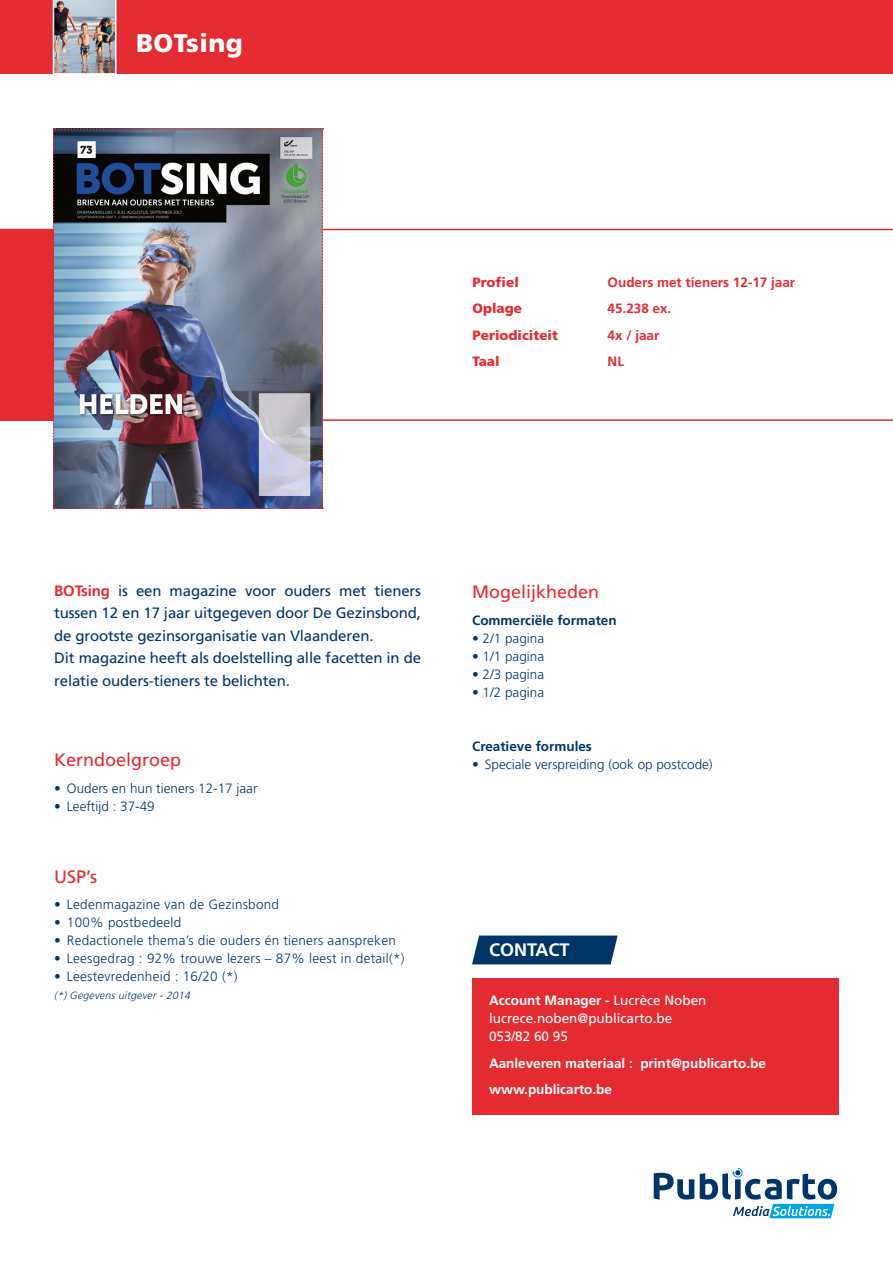
<style>
.page{position:relative;width:893px;height:1263px;background:#fff}
.page>*{position:absolute;margin:0;border:0;box-sizing:border-box;transform-origin:0 0}
.t1{font:900 25.5px "Frutiger LT Std";letter-spacing:.02em;color:#fff}
.t2{font:18px "Frutiger LT Std";color:#e42b32}
.t3{font:700 18px "Frutiger LT Std";color:#fff}
.t4{font:15px/22.5px "Frutiger LT Std";letter-spacing:-.01em;color:#003667;text-align:justify}
.t5{font:300 13.5px "Frutiger LT Std";letter-spacing:.02em;color:#003667}
.t6{font:700 13.5px "Frutiger LT Std";color:#fff}
.t7{font:300 13.5px "Frutiger LT Std";color:#003667}
.t8{font:700 13.5px "Frutiger LT Std";color:#e42b32}
.t9{font:13.5px "Frutiger LT Std";color:#fff}
.t10{font:700 13.5px "Frutiger LT Std";color:#003667}
.t11{font:900 13.5px "Frutiger LT Std";color:#e42b32}
.t12{font:italic 300 10.5px "Frutiger LT Std";color:#003667}
.s1{font-weight:700;color:#e42b32}
.s2{font-weight:400}
</style>
<div class="page">
<div style="left:0;top:0;width:893px;height:73px;background:#e42b32"></div>
<div style="left:472px;top:978px;width:367px;height:136px;background:#e42b32"></div>
<svg style="left:472px;top:935px;width:146px;height:29px"></svg>
<svg style="left:654px;top:1173px;width:40px;height:26px"></svg>
<svg style="left:700px;top:1168px;width:137px;height:50px"></svg>
<svg style="left:0;top:229px;width:893px;height:192px"></svg>
<img style="left:53px;top:128px;width:270px;height:381px">
<div style="left:0;top:230px;width:53px;height:191px;background:#e42b32"></div>
<img style="left:52px;top:0;width:65px;height:74px">
<p class="t1" style="left:136px;top:28px;width:108px">BOTsing</p>
<p class="t11" style="left:473px;top:274px;width:48px">Profiel</p>
<p class="t8" style="left:608px;top:274px;width:189px">Ouders met tieners 12-17 jaar</p>
<p class="t11" style="left:473px;top:300px;width:51px">Oplage</p>
<p class="t8" style="left:608px;top:300px;width:65px">45.238 ex.</p>
<p class="t11" style="left:473px;top:327px;width:87px">Periodiciteit</p>
<p class="t8" style="left:608px;top:327px;width:53px">4x / jaar</p>
<p class="t11" style="left:473px;top:353px;width:29px">Taal</p>
<p class="t8" style="left:608px;top:353px;width:18px">NL</p>
<p class="t4" style="left:54px;top:580px;width:368px"><span class="s1">BOTsing</span> is een magazine voor ouders met tieners tussen 12 en 17 jaar uitgegeven door De Gezinsbond, de grootste gezinsorganisatie van Vlaanderen.</p>
<p class="t4" style="left:54px;top:647px;width:368px">Dit magazine heeft als doelstelling alle facetten in de relatie ouders-tieners te belichten.</p>
<p class="t2" style="left:54px;top:749px;width:129px">Kerndoelgroep</p>
<p class="t7" style="left:54px;top:780px;width:205px">• Ouders en hun tieners 12-17 jaar</p>
<p class="t7" style="left:54px;top:798px;width:102px">• Leeftijd : 37-49</p>
<p class="t2" style="left:54px;top:866px;width:45px">USP’s</p>
<p class="t5" style="left:54px;top:897px;width:226px">• Ledenmagazine van de Gezinsbond</p>
<p class="t5" style="left:54px;top:915px;width:129px">• 100% postbedeeld</p>
<p class="t5" style="left:54px;top:933px;width:343px">• Redactionele thema’s die ouders én tieners aanspreken</p>
<p class="t5" style="left:54px;top:951px;width:352px">• Leesgedrag : 92% trouwe lezers – 87% leest in detail(*)</p>
<p class="t5" style="left:54px;top:969px;width:185px">• Leestevredenheid : 16/20 (*)</p>
<p class="t12" style="left:54px;top:989px;width:140px">(*) Gegevens uitgever - 2014</p>
<p class="t2" style="left:472px;top:581px;width:129px">Mogelijkheden</p>
<p class="t10" style="left:472px;top:612px;width:146px">Commerciële formaten</p>
<p class="t5" style="left:472px;top:630px;width:74px">• 2/1 pagina</p>
<p class="t5" style="left:472px;top:648px;width:74px">• 1/1 pagina</p>
<p class="t5" style="left:472px;top:666px;width:74px">• 2/3 pagina</p>
<p class="t5" style="left:472px;top:684px;width:74px">• 1/2 pagina</p>
<p class="t10" style="left:472px;top:738px;width:121px">Creatieve formules</p>
<p class="t7" style="left:472px;top:756px;width:242px">• Speciale verspreiding (ook op postcode)</p>
<p class="t3" style="left:489px;top:939px;width:82px">CONTACT</p>
<p class="t6" style="left:489px;top:992px;width:219px">Account Manager - <span class="s2">Lucrèce Noben</span></p>
<p class="t9" style="left:489px;top:1010px;width:185px">lucrece.noben@publicarto.be</p>
<p class="t9" style="left:489px;top:1028px;width:80px">053/82 60 95</p>
<p class="t6" style="left:489px;top:1055px;width:278px">Aanleveren materiaal : print@publicarto.be</p>
<p class="t6" style="left:489px;top:1081px;width:125px">www.publicarto.be</p>
</div>
